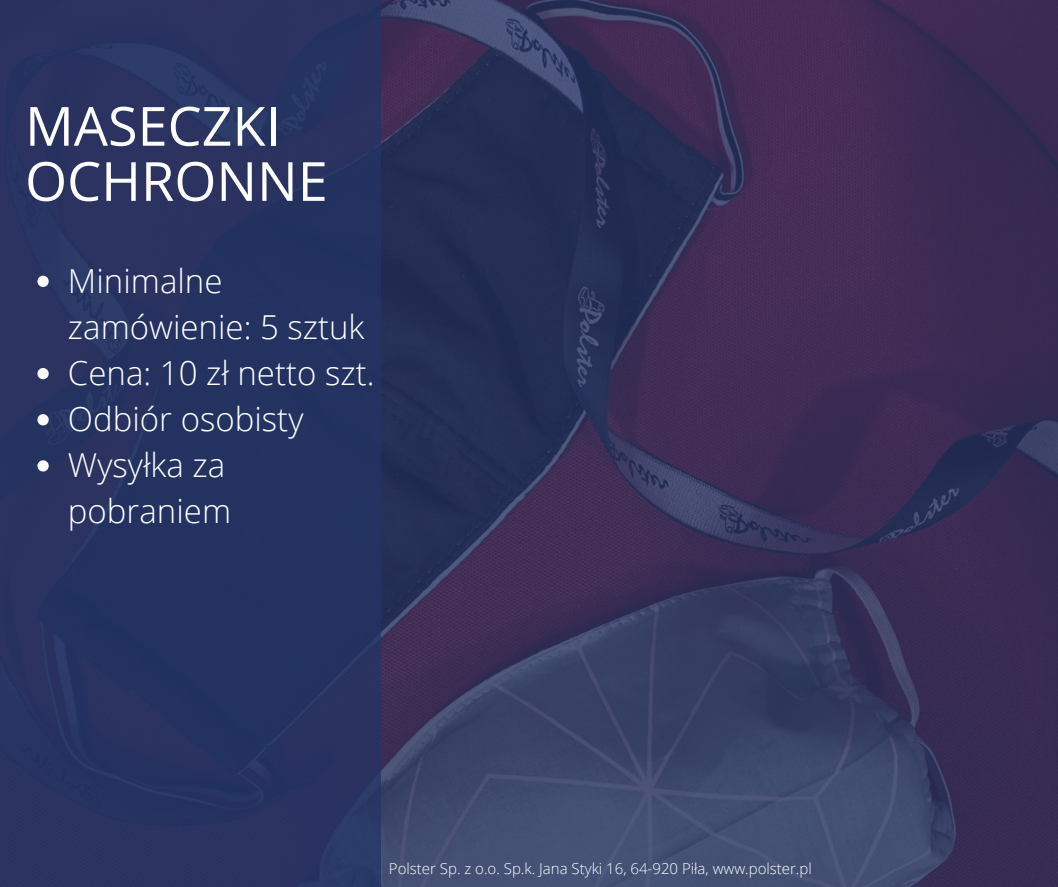
<style>
.page{position:relative;width:1058px;height:887px;background:#fff}
.page>*{position:absolute;margin:0;border:0;box-sizing:border-box;transform-origin:0 0}
.t1{font:54px/55.2px "Open Sans";color:#fff}
.t2{font:300 33px/46.2px "Open Sans";color:#fff}
.t3{font:300 15px "Open Sans";color:#fff}
</style>
<div class="page">
<img style="left:381px;top:0;width:677px;height:886px">
<div style="left:0;top:0;width:381px;height:886px;background:#233464"></div>
<svg style="left:37px;top:276px;width:12px;height:11px"></svg>
<svg style="left:37px;top:368px;width:12px;height:11px"></svg>
<svg style="left:37px;top:414px;width:12px;height:11px"></svg>
<svg style="left:37px;top:460px;width:12px;height:11px"></svg>
<h1 class="t1" style="left:25px;top:97px;width:304px">MASECZKI<br>OCHRONNE</h1>
<p class="t2" style="left:68px;top:257px;width:156px">Minimalne</p>
<p class="t2" style="left:68px;top:303px;width:298px">zamówienie: 5 sztuk</p>
<p class="t2" style="left:68px;top:349px;width:308px">Cena: 10 zł netto szt.<br>Odbiór osobisty<br>Wysyłka za pobraniem</p>
<p class="t3" style="left:389px;top:857px;width:424px">Polster Sp. z o.o. Sp.k. Jana Styki 16, 64-920 Piła, www.polster.pl</p>
</div>
